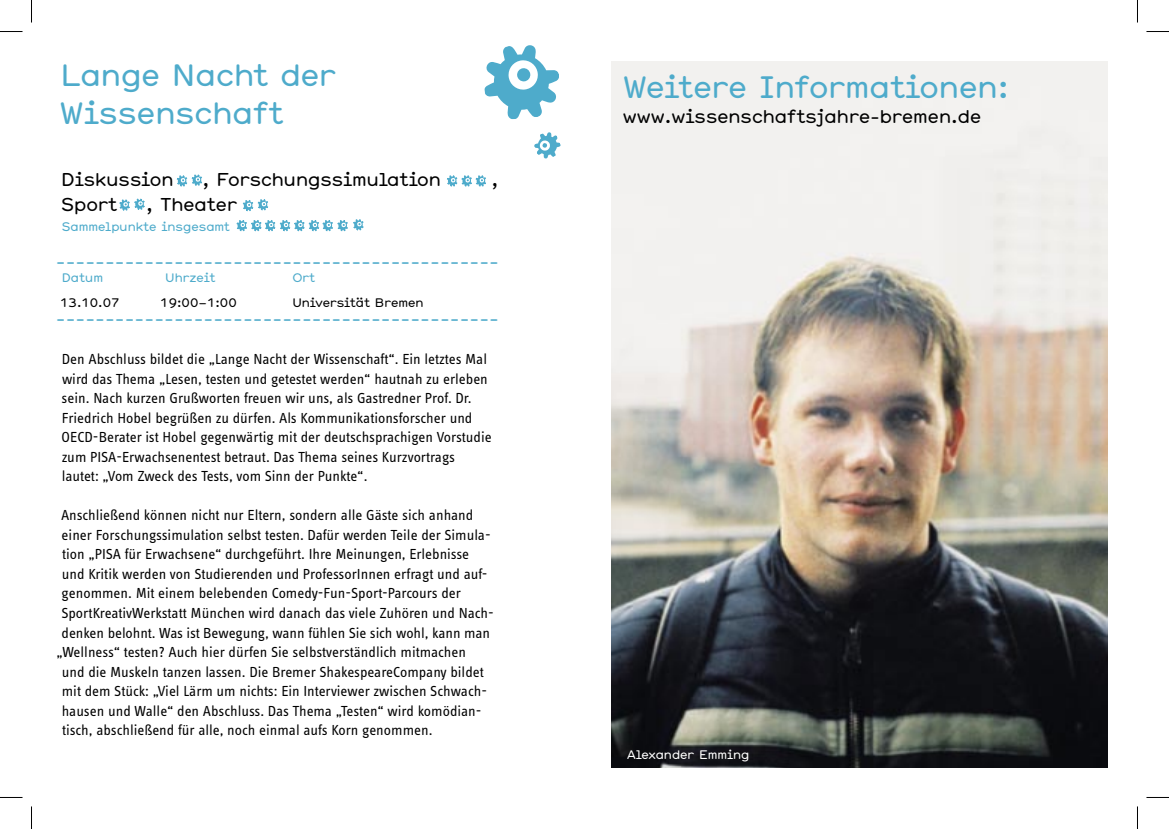
<style>
.page{position:relative;width:1169px;height:829px;background:#fff}
.page>*{position:absolute;margin:0;border:0;box-sizing:border-box;transform-origin:0 0}
.t1{font:30px "Hermes";color:#4eabcb}
.t2{font:18px "Hermes";color:#4eabcb}
.t3{font:18px "Hermes";color:#000}
.t4{font:15px/19.5px "Info Text";color:#000}
.t5{font:12px "Hermes";color:#4eabcb}
.t6{font:12px "Hermes";color:#000}
.t7{font:12px "Hermes";color:#fff}
</style>
<div class="page">
<img style="left:611px;top:61px;width:496px;height:706px">
<svg style="left:534px;top:132px;width:27px;height:27px"></svg>
<svg style="left:484px;top:45px;width:75px;height:75px"></svg>
<svg style="left:176px;top:174px;width:26px;height:13px"></svg>
<svg style="left:447px;top:175px;width:39px;height:12px"></svg>
<svg style="left:119px;top:198px;width:26px;height:13px"></svg>
<svg style="left:236px;top:199px;width:128px;height:33px"></svg>
<svg style="left:0;top:31px;width:22px;height:1px"></svg>
<svg style="left:1146px;top:31px;width:23px;height:1px"></svg>
<svg style="left:0;top:797px;width:22px;height:1px"></svg>
<svg style="left:1146px;top:797px;width:23px;height:1px"></svg>
<svg style="left:31px;top:0;width:1px;height:22px"></svg>
<svg style="left:31px;top:806px;width:1px;height:22px"></svg>
<svg style="left:1137px;top:0;width:1px;height:22px"></svg>
<svg style="left:1137px;top:806px;width:1px;height:22px"></svg>
<p class="t1" style="left:61px;top:55px;width:277px">Lange Nacht der</p>
<p class="t1" style="left:59px;top:92px;width:226px">Wissenschaft</p>
<p class="t3" style="left:61px;top:167px;width:114px">Diskussion</p>
<p class="t3" style="left:202px;top:167px;width:240px">, Forschungssimulation</p>
<p class="t3" style="left:491px;top:167px;width:9px">,</p>
<p class="t3" style="left:61px;top:192px;width:58px">Sport</p>
<p class="t3" style="left:146px;top:192px;width:92px">, Theater</p>
<p class="t5" style="left:62px;top:218px;width:170px">Sammelpunkte insgesamt</p>
<p class="t2" style="left:56px;top:249px;width:445px">---------------------------------------------</p>
<p class="t5" style="left:62px;top:270px;width:43px">Datum</p>
<p class="t5" style="left:165px;top:270px;width:52px">Uhrzeit</p>
<p class="t5" style="left:292px;top:270px;width:24px">Ort</p>
<p class="t6" style="left:60px;top:294px;width:61px">13.10.07</p>
<p class="t6" style="left:160px;top:294px;width:78px">19:00–1:00</p>
<p class="t6" style="left:292px;top:294px;width:133px">Universität Bremen</p>
<p class="t2" style="left:56px;top:306px;width:445px">---------------------------------------------</p>
<p class="t4" style="left:62px;top:349px;width:431px">Den Abschluss bildet die „Lange Nacht der Wissenschaft“. Ein letztes Mal wird das Thema „Lesen, testen und getestet werden“ hautnah zu erleben sein. Nach kurzen Grußworten freuen wir uns, als Gastredner Prof. Dr.<br>Friedrich Hobel begrüßen zu dürfen. Als Kommunikationsforscher und OECD-Berater ist Hobel gegenwärtig mit der deutschsprachigen Vorstudie zum PISA-Erwachsenentest betraut. Das Thema seines Kurzvortrags lautet: „Vom Zweck des Tests, vom Sinn der Punkte“.</p>
<p class="t4" style="left:61px;top:505px;width:434px">Anschließend können nicht nur Eltern, sondern alle Gäste sich anhand einer Forschungssimulation selbst testen. Dafür werden Teile der Simula&shy;tion „PISA für Erwachsene“ durchgeführt. Ihre Meinungen, Erlebnisse und Kritik werden von Studierenden und ProfessorInnen erfragt und auf&shy;genommen. Mit einem belebenden Comedy-Fun-Sport-Parcours der SportKreativWerkstatt München wird danach das viele Zuhören und Nach-</p>
<p class="t4" style="left:56px;top:622px;width:435px;text-indent:5px">denken belohnt. Was ist Bewegung, wann fühlen Sie sich wohl, kann man „Wellness“ testen? Auch hier dürfen Sie selbstverständlich mitmachen</p>
<p class="t4" style="left:62px;top:661px;width:427px">und die Muskeln tanzen lassen. Die Bremer ShakespeareCompany bildet mit dem Stück: „Viel Lärm um nichts: Ein Interviewer zwischen Schwach&shy;hausen und Walle“ den Abschluss. Das Thema „Testen“ wird komödian&shy;tisch, abschließend für alle, noch einmal aufs Korn genommen.</p>
<p class="t1" style="left:623px;top:66px;width:387px">Weitere Informationen:</p>
<p class="t3" style="left:623px;top:104px;width:360px">www.wissenschaftsjahre-bremen.de</p>
<p class="t7" style="left:627px;top:746px;width:124px">Alexander Emming</p>
</div>
